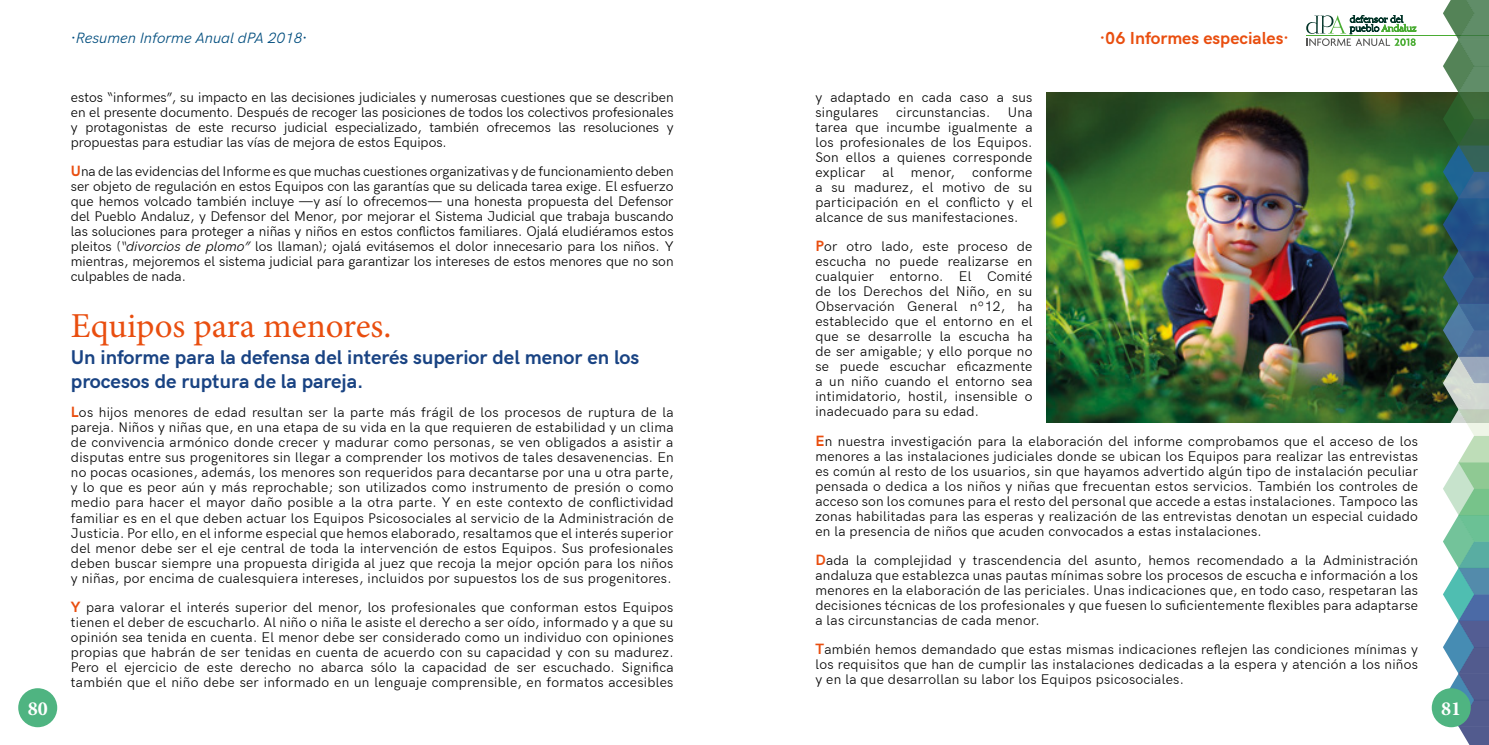
<style>
.page{position:relative;width:1489px;height:745px;background:#fff}
.page>*{position:absolute;margin:0;border:0;box-sizing:border-box;transform-origin:0 0}
.t1{font:35px "Minion Pro";color:#e94e0f}
.t2{font:700 20px/24px "HK Grotesk";color:#194383}
.t3{font:700 20px "Minion Pro";color:#fff}
.t4{font:700 17.5px "HK Grotesk";color:#e94e0f}
.t5{font:italic 15px "HK Grotesk";color:#004d7e}
.t6{font:13.75px/15px "HK Grotesk";letter-spacing:.02em;color:#000;text-align:justify}
.s1{font-weight:700;font-size:15px;color:#e94e0f}
.s2{font-style:italic}
</style>
<div class="page">
<img style="left:1046px;top:92px;width:396px;height:330px">
<hr style="left:1306px;top:36px;width:182px;height:1px;background:#4aac33">
<svg style="left:1306px;top:15px;width:110px;height:31px"></svg>
<svg style="left:1442px;top:0;width:46px;height:744px;background:#6c9293"></svg>
<div style="left:1431px;top:687px;width:39px;height:39px;background:#4fb481;border-radius:50%"></div>
<div style="left:18px;top:687px;width:39px;height:39px;background:#4fb481;border-radius:50%"></div>
<p class="t5" style="left:71px;top:26px;width:238px">·Resumen Informe Anual dPA 2018·</p>
<p class="t4" style="left:1099px;top:24px;width:190px">·06 Informes especiales·</p>
<p class="t6" style="left:71px;top:88px;width:604px">estos “informes”, su impacto en las decisiones judiciales y numerosas cuestiones que se describen en el presente documento. Después de recoger las posiciones de todos los colectivos profesionales y protagonistas de este recurso judicial especializado, también ofrecemos las resoluciones y propuestas para estudiar las vías de mejora de estos Equipos.</p>
<p class="t6" style="left:71px;top:163px;width:604px"><span class="s1">U</span>na de las evidencias del Informe es que muchas cuestiones organizativas y de funcionamiento deben ser objeto de regulación en estos Equipos con las garantías que su delicada tarea exige. El esfuerzo que hemos volcado también incluye —y así lo ofrecemos— una honesta propuesta del Defensor del Pueblo Andaluz, y Defensor del Menor, por mejorar el Sistema Judicial que trabaja buscando las soluciones para proteger a niñas y niños en estos conflictos familiares. Ojalá eludiéramos estos pleitos (<span class="s2">“divorcios de plomo”</span> los llaman); ojalá evitásemos el dolor innecesario para los niños. Y mientras, mejoremos el sistema judicial para garantizar los intereses de estos menores que no son culpables de nada.</p>
<h1 class="t1" style="left:71px;top:302px;width:322px">Equipos para menores.</h1>
<h2 class="t2" style="left:71px;top:343px;width:570px">Un informe para la defensa del interés superior del menor en los procesos de ruptura de la pareja.</h2>
<p class="t6" style="left:71px;top:404px;width:604px"><span class="s1">L</span>os hijos menores de edad resultan ser la parte más frágil de los procesos de ruptura de la pareja. Niños y niñas que, en una etapa de su vida en la que requieren de estabilidad y un clima de convivencia armónico donde crecer y madurar como personas, se ven obligados a asistir a disputas entre sus progenitores sin llegar a comprender los motivos de tales desavenencias. En no pocas ocasiones, además, los menores son requeridos para decantarse por una u otra parte, y lo que es peor aún y más reprochable; son utilizados como instrumento de presión o como medio para hacer el mayor daño posible a la otra parte. Y en este contexto de conflictividad familiar es en el que deben actuar los Equipos Psicosociales al servicio de la Administración de Justicia. Por ello, en el informe especial que hemos elaborado, resaltamos que el interés superior del menor debe ser el eje central de toda la intervención de estos Equipos. Sus profesionales deben buscar siempre una propuesta dirigida al juez que recoja la mejor opción para los niños y niñas, por encima de cualesquiera intereses, incluidos por supuestos los de sus progenitores.</p>
<p class="t6" style="left:71px;top:598px;width:604px"><span class="s1">Y</span> para valorar el interés superior del menor, los profesionales que conforman estos Equipos tienen el deber de escucharlo. Al niño o niña le asiste el derecho a ser oído, informado y a que su opinión sea tenida en cuenta. El menor debe ser considerado como un individuo con opiniones propias que habrán de ser tenidas en cuenta de acuerdo con su capacidad y con su madurez.<br>Pero el ejercicio de este derecho no abarca sólo la capacidad de ser escuchado. Significa también que el niño debe ser informado en un lenguaje comprensible, en formatos accesibles</p>
<p class="t6" style="left:815px;top:88px;width:218px">y adaptado en cada caso a sus singulares</p>
<p class="t6" style="left:815px;top:103px;width:219px;text-indent:192px">Una tarea que incumbe igualmente a los profesionales de los Equipos.<br>Son ellos a quienes corresponde explicar al menor, conforme a su madurez, el motivo de su participación en el conflicto y el alcance de sus manifestaciones.</p>
<p class="t6" style="left:815px;top:238px;width:219px"><span class="s1">P</span>or otro lado, este proceso de escucha no puede realizarse en cualquier entorno. El Comité de los Derechos del Niño, en su Observación General nº12, ha establecido que el entorno en el que se desarrolle la escucha ha de ser amigable; y ello porque no se puede escuchar eficazmente a un niño cuando el entorno sea intimidatorio, hostil, insensible o inadecuado para su edad.</p>
<p class="t6" style="left:815px;top:432px;width:604px"><span class="s1">E</span>n nuestra investigación para la elaboración del informe comprobamos que el acceso de los menores a las instalaciones judiciales donde se ubican los Equipos para realizar las entrevistas es común al resto de los usuarios, sin que hayamos advertido algún tipo de instalación peculiar pensada o dedica a los niños y niñas que frecuentan estos servicios. También los controles de acceso son los comunes para el resto del personal que accede a estas instalaciones. Tampoco las zonas habilitadas para las esperas y realización de las entrevistas denotan un especial cuidado en la presencia de niños que acuden convocados a estas instalaciones.</p>
<p class="t6" style="left:815px;top:551px;width:604px"><span class="s1">D</span>ada la complejidad y trascendencia del asunto, hemos recomendado a la Administración andaluza que establezca unas pautas mínimas sobre los procesos de escucha e información a los menores en la elaboración de las periciales. Unas indicaciones que, en todo caso, respetaran las decisiones técnicas de los profesionales y que fuesen lo suficientemente flexibles para adaptarse a las circunstancias de cada menor.</p>
<p class="t6" style="left:815px;top:640px;width:604px"><span class="s1">T</span>ambién hemos demandado que estas mismas indicaciones reflejen las condiciones mínimas y los requisitos que han de cumplir las instalaciones dedicadas a la espera y atención a los niños y en la que desarrollan su labor los Equipos psicosociales.</p>
<p class="t6" style="left:896px;top:103px;width:96px">circunstancias.</p>
<h2 class="t3" style="left:28px;top:694px;width:22px">80</h2>
<h2 class="t3" style="left:1440px;top:694px;width:21px">81</h2>
</div>
